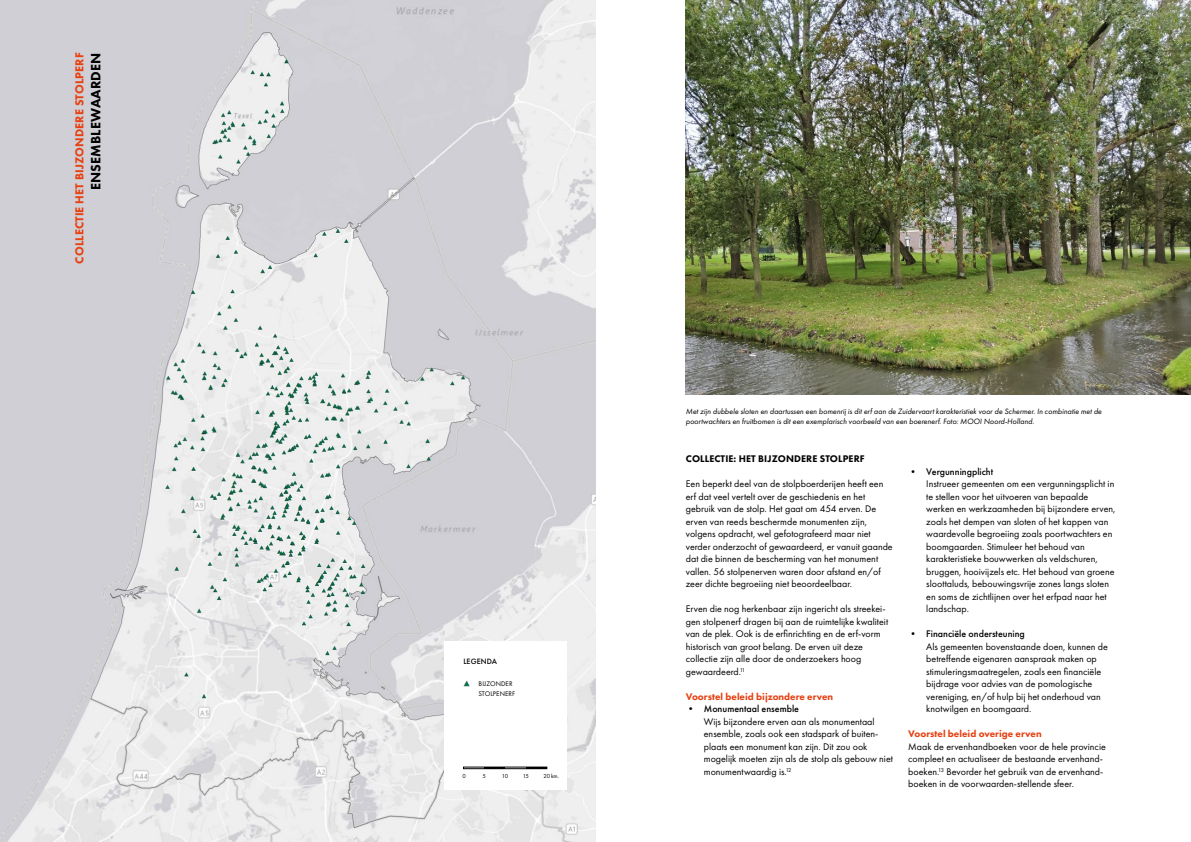
<style>
.page{position:relative;width:1191px;height:842px;background:#fff}
.page>*{position:absolute;margin:0;border:0;box-sizing:border-box;transform-origin:0 0}
.t1{font:800 14px "Futura PT";letter-spacing:.01em;color:#000}
.t2{font:800 12px "Futura PT";letter-spacing:.01em;color:#e74011}
.t3{font:10px/12.5px "Futura PT";color:#000}
.t4{font:800 10px "Futura PT";color:#e74011}
.t5{font:500 10px "Futura PT";color:#000}
.t6{font:800 10px "Futura PT";letter-spacing:.01em;color:#000}
.t7{font:italic 8px/10.5px "Futura PT";color:#000}
.t8{font:500 8px "Futura PT";letter-spacing:.01em;color:#000}
.t9{font:7px/10px "Futura PT";letter-spacing:.01em;color:#000}
.t10{font:6px "Futura PT";letter-spacing:-.045em;color:#000}
.s1{font-weight:500}
</style>
<div class="page">
<img style="left:686px;top:0;width:505px;height:395px">
<img style="left:0;top:0;width:595px;height:842px">
<div style="left:444px;top:641px;width:122px;height:148px;background:#fff"></div>
<div style="left:463px;top:767px;width:84px;height:2px;border:1px solid #000"></div>
<hr style="left:484px;top:767px;width:21px;height:2px;background:#000">
<hr style="left:526px;top:767px;width:21px;height:2px;background:#000">
<svg style="left:463px;top:680px;width:7px;height:7px"></svg>
<p class="t2" style="left:72px;top:264px;width:213px;rotate:-90deg">COLLECTIE HET BIJZONDERE STOLPERF</p>
<h1 class="t1" style="left:87px;top:190px;width:139px;rotate:-90deg">ENSEMBLEWAARDEN</h1>
<p class="t4" style="left:74px;top:53px;width:12px">18</p>
<p class="t8" style="left:463px;top:657px;width:35px">LEGENDA</p>
<p class="t9" style="left:478px;top:678px;width:38px">BIJZONDER<br>STOLPENERF</p>
<p class="t10" style="left:462px;top:772px;width:5px">0</p>
<p class="t10" style="left:482px;top:772px;width:5px">5</p>
<p class="t10" style="left:502px;top:772px;width:8px">10</p>
<p class="t10" style="left:523px;top:772px;width:8px">15</p>
<p class="t10" style="left:543px;top:772px;width:17px">20 km.</p>
<p class="t7" style="left:686px;top:406px;width:417px">Met zijn dubbele sloten en daartussen een bomenrij is dit erf aan de Zuidervaart karakteristiek voor de Schermer. In combinatie met de poortwachters en fruitbomen is dit een exemplarisch voorbeeld van een boerenerf. Foto: MOOI Noord-Holland.</p>
<p class="t6" style="left:686px;top:453px;width:180px">COLLECTIE: HET BIJZONDERE STOLPERF</p>
<p class="t3" style="left:686px;top:478px;width:208px">Een beperkt deel van de stolpboerderijen heeft een erf dat veel vertelt over de geschiedenis en het gebruik van de stolp. Het gaat om 454 erven. De erven van reeds beschermde monumenten zijn, volgens opdracht, wel gefotografeerd maar niet verder onderzocht of gewaardeerd, er vanuit gaande dat die binnen de bescherming van het monument vallen. 56 stolpenerven waren door afstand en/of zeer dichte begroeiing niet beoordeelbaar.</p>
<p class="t3" style="left:686px;top:603px;width:204px">Erven die nog herkenbaar zijn ingericht als streekei&shy;gen stolpenerf dragen bij aan de ruimtelijke kwaliteit van de plek. Ook is de erfinrichting en de erf-vorm historisch van groot belang. De erven uit deze collectie zijn alle door de onderzoekers hoog gewaardeerd.<sup>11</sup></p>
<p class="t4" style="left:686px;top:690px;width:149px">Voorstel beleid bijzondere erven</p>
<p class="t3" style="left:704px;top:703px;width:191px;text-indent:-18px">• <span class="s1">Monumentaal ensemble<br></span>Wijs bijzondere erven aan als monumentaal ensemble, zoals ook een stadspark of buiten&shy;plaats een monument kan zijn. Dit zou ook mogelijk moeten zijn als de stolp als gebouw niet monumentwaardig is.<sup>12</sup></p>
<p class="t5" style="left:908px;top:466px;width:86px">• Vergunningplicht</p>
<p class="t3" style="left:926px;top:478px;width:191px">Instrueer gemeenten om een vergunningsplicht in te stellen voor het uitvoeren van bepaalde werken en werkzaamheden bij bijzondere erven, zoals het dempen van sloten of het kappen van waardevolle begroeiing zoals poortwachters en boomgaarden. Stimuleer het behoud van karakteristieke bouwwerken als veldschuren, bruggen, hooivijzels etc. Het behoud van groene sloottaluds, bebouwingsvrije zones langs sloten en soms de zichtlijnen over het erfpad naar het landschap.</p>
<p class="t5" style="left:908px;top:628px;width:118px">• Financiële ondersteuning</p>
<p class="t3" style="left:926px;top:640px;width:183px">Als gemeenten bovenstaande doen, kunnen de betreffende eigenaren aanspraak maken op stimuleringsmaatregelen, zoals een financiële bijdrage voor advies van de pomologische vereniging, en/of hulp bij het onderhoud van knotwilgen en boomgaard.</p>
<p class="t4" style="left:908px;top:728px;width:135px">Voorstel beleid overige erven</p>
<p class="t3" style="left:908px;top:740px;width:199px">Maak de ervenhandboeken voor de hele provincie compleet en actualiseer de bestaande ervenhand&shy;boeken.<sup>13</sup> Bevorder het gebruik van de ervenhand&shy;boeken in de voorwaarden-stellende sfeer.</p>
</div>
